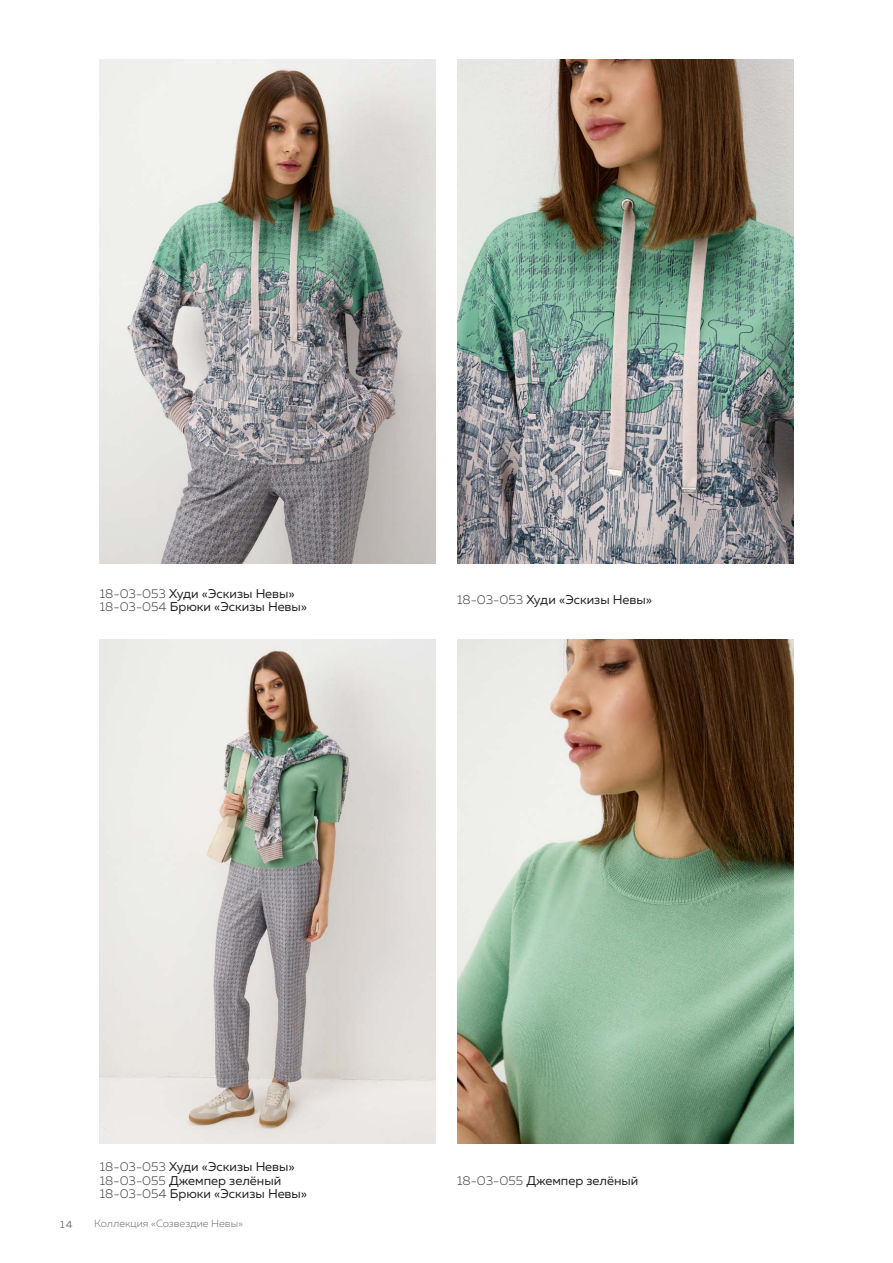
<style>
.page{position:relative;width:893px;height:1263px;background:#fff}
.page>*{position:absolute;margin:0;border:0;box-sizing:border-box;transform-origin:0 0}
.t1{font:12.75px/13.5px "Muller";color:#231f20}
.t2{font:300 10.5px "Muller";color:#76787b}
.t3{font:10.5px "Muller";color:#76787b}
.s1{font-weight:300;color:#4b4c4d}
</style>
<div class="page">
<img style="left:457px;top:59px;width:336px;height:504px">
<img style="left:457px;top:639px;width:336px;height:504px">
<img style="left:100px;top:59px;width:336px;height:504px">
<img style="left:100px;top:639px;width:336px;height:504px">
<p class="t1" style="left:100px;top:586px;width:209px"><span class="s1">18-03-053</span> Худи «Эскизы Невы»<br><span class="s1">18-03-054</span> Брюки «Эскизы Невы»</p>
<p class="t1" style="left:457px;top:593px;width:196px"><span class="s1">18-03-053</span> Худи «Эскизы Невы»</p>
<p class="t1" style="left:100px;top:1160px;width:209px"><span class="s1">18-03-053</span> Худи «Эскизы Невы»<br><span class="s1">18-03-055</span> Джемпер зелёный<br><span class="s1">18-03-054</span> Брюки «Эскизы Невы»</p>
<p class="t3" style="left:60px;top:1218px;width:14px">14</p>
<p class="t2" style="left:94px;top:1217px;width:150px">Коллекция «Созвездие Н евы»</p>
<p class="t1" style="left:457px;top:1173px;width:183px"><span class="s1">18-03-055</span> Джемпер зелёный</p>
</div>
